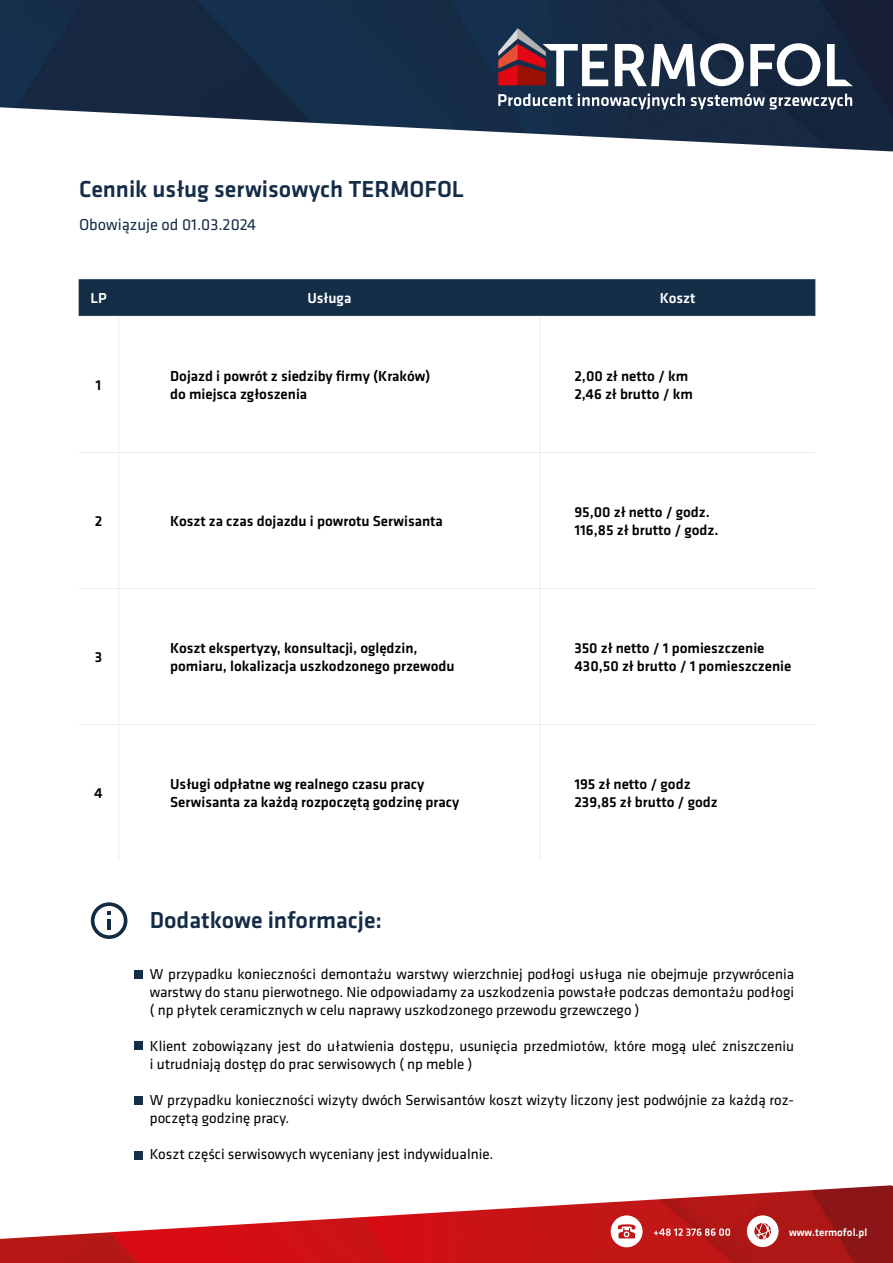
<style>
.page{position:relative;width:893px;height:1263px;background:#fff}
.page>*{position:absolute;margin:0;border:0;box-sizing:border-box;transform-origin:0 0}
.t1{font:500 24px "Klavika Basic";color:#142c47}
.t2{font:16.5px "Klavika Basic";color:#142c47}
.t3{font:15px/18px "Klavika Basic";color:#000}
.t4{font:500 15px "Klavika Basic";color:#000}
.t5{font:500 15px "Klavika Basic";color:#fff}
.t6{font:500 10.95px "Klavika Basic";color:#fff}
</style>
<div class="page">
<img style="left:0;top:0;width:893px;height:151px">
<svg style="left:615px;top:43px;width:129px;height:43px"></svg>
<svg style="left:750px;top:43px;width:70px;height:43px"></svg>
<svg style="left:827px;top:44px;width:26px;height:42px"></svg>
<svg style="left:498px;top:28px;width:110px;height:58px"></svg>
<svg style="left:498px;top:93px;width:354px;height:17px;background:#566376"></svg>
<div style="left:79px;top:279px;width:736px;height:37px;background:#142e48"></div>
<hr style="left:540px;top:317px;width:1px;height:135px;background:#ededed">
<hr style="left:540px;top:452px;width:1px;height:136px;background:#ededed">
<hr style="left:540px;top:588px;width:1px;height:137px;background:#ededed">
<hr style="left:540px;top:725px;width:1px;height:136px;background:#ededed">
<hr style="left:79px;top:452px;width:39px;height:1px;background:#ededed">
<hr style="left:119px;top:452px;width:421px;height:1px;background:#ededed">
<hr style="left:540px;top:452px;width:275px;height:1px;background:#ededed">
<hr style="left:79px;top:588px;width:39px;height:1px;background:#ededed">
<hr style="left:119px;top:588px;width:421px;height:1px;background:#ededed">
<hr style="left:540px;top:588px;width:275px;height:1px;background:#ededed">
<hr style="left:79px;top:724px;width:39px;height:1px;background:#ededed">
<hr style="left:119px;top:724px;width:421px;height:1px;background:#ededed">
<hr style="left:540px;top:724px;width:275px;height:1px;background:#ededed">
<hr style="left:118px;top:317px;width:1px;height:135px;background:#ededed">
<hr style="left:118px;top:452px;width:1px;height:136px;background:#ededed">
<hr style="left:118px;top:588px;width:1px;height:137px;background:#ededed">
<hr style="left:118px;top:725px;width:1px;height:136px;background:#ededed">
<img style="left:0;top:1185px;width:893px;height:78px">
<svg style="left:611px;top:1215px;width:32px;height:32px"></svg>
<svg style="left:654px;top:1228px;width:76px;height:8px"></svg>
<svg style="left:747px;top:1215px;width:31px;height:32px"></svg>
<svg style="left:91px;top:902px;width:36px;height:37px"></svg>
<div style="left:134px;top:970px;width:9px;height:9px;background:#142e48"></div>
<div style="left:134px;top:1041px;width:9px;height:9px;background:#142e48"></div>
<div style="left:134px;top:1096px;width:9px;height:9px;background:#142e48"></div>
<div style="left:134px;top:1150px;width:9px;height:9px;background:#142e48"></div>
<p class="t1" style="left:79px;top:173px;width:387px">Cennik usług serwisowych TERMOFOL</p>
<p class="t2" style="left:79px;top:214px;width:179px">Obowiązuje od 01.03.2024</p>
<p class="t5" style="left:91px;top:288px;width:18px">LP</p>
<p class="t5" style="left:307px;top:288px;width:45px">Usługa</p>
<p class="t5" style="left:660px;top:288px;width:37px">Koszt</p>
<p class="t4" style="left:96px;top:375px;width:7px">1</p>
<p class="t4" style="left:170px;top:366px;width:262px">Dojazd i powrót z siedziby firmy (Kraków)</p>
<p class="t4" style="left:170px;top:384px;width:139px">do miejsca zgłoszenia</p>
<p class="t4" style="left:95px;top:511px;width:9px">2</p>
<p class="t4" style="left:170px;top:511px;width:274px">Koszt za czas dojazdu i powrotu Serwisanta</p>
<p class="t4" style="left:95px;top:647px;width:9px">3</p>
<p class="t4" style="left:94px;top:783px;width:10px">4</p>
<p class="t4" style="left:170px;top:638px;width:249px">Koszt ekspertyzy, konsultacji, oględzin,</p>
<p class="t4" style="left:170px;top:656px;width:286px">pomiaru, lokalizacja uszkodzonego przewodu</p>
<p class="t4" style="left:170px;top:774px;width:256px">Usługi odpłatne wg realnego czasu pracy</p>
<p class="t4" style="left:170px;top:792px;width:291px">Serwisanta za każdą rozpoczętą godzinę pracy</p>
<p class="t4" style="left:574px;top:366px;width:115px">2,00 zł netto / km</p>
<p class="t4" style="left:574px;top:384px;width:120px">2,46 zł brutto / km</p>
<p class="t4" style="left:574px;top:502px;width:137px">95,00 zł netto / godz.</p>
<p class="t4" style="left:574px;top:520px;width:146px">116,85 zł brutto / godz.</p>
<p class="t4" style="left:574px;top:638px;width:192px">350 zł netto / 1 pomieszczenie</p>
<p class="t4" style="left:574px;top:656px;width:218px">430,50 zł brutto / 1 pomieszczenie</p>
<p class="t4" style="left:574px;top:774px;width:118px">195 zł netto / godz</p>
<p class="t4" style="left:574px;top:792px;width:145px">239,85 zł brutto / godz</p>
<p class="t1" style="left:150px;top:904px;width:234px">Dodatkowe informacje:</p>
<p class="t3" style="left:150px;top:965px;width:646px;text-align:justify">W przypadku konieczności demontażu warstwy wierzchniej podłogi usługa nie obejmuje przywrócenia warstwy do stanu pierwotnego. Nie odpowiadamy za uszkodzenia powstałe podczas demontażu podłogi ( np płytek ceramicznych w celu naprawy uszkodzonego przewodu grzewczego )</p>
<p class="t3" style="left:150px;top:1037px;width:646px">Klient zobowiązany jest do ułatwienia dostępu, usunięcia przedmiotów, które mogą uleć zniszczeniu i utrudniają dostęp do prac serwisowych ( np meble )</p>
<p class="t3" style="left:150px;top:1091px;width:646px">W przypadku konieczności wizyty dwóch Serwisantów koszt wizyty liczony jest podwójnie za każdą roz&shy;poczętą godzinę pracy.</p>
<p class="t3" style="left:150px;top:1145px;width:345px">Koszt części serwisowych wyceniany jest indywidualnie.</p>
<p class="t6" style="left:789px;top:1225px;width:80px">www.termofol.pl</p>
</div>
